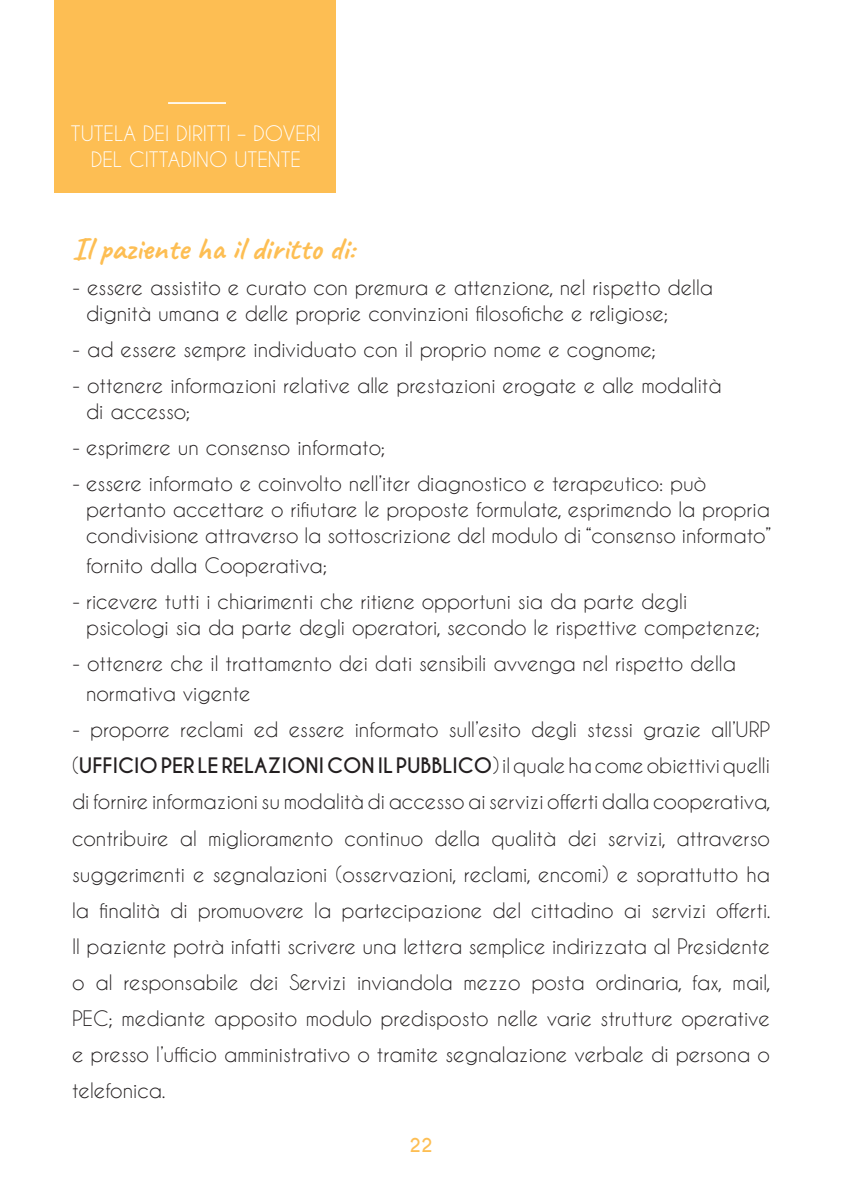
<style>
.page{position:relative;width:842px;height:1191px;background:#fff}
.page>*{position:absolute;margin:0;border:0;box-sizing:border-box;transform-origin:0 0}
.t1{font:700 32px "Caveat";color:#fdbe53}
.t2{font:20px/36px "Caviar Dreams";color:#231f20}
.t3{font:20px/26px "Caviar Dreams";color:#fff;text-align:center}
.t4{font:700 18px "Caviar Dreams";color:#fdbe53}
.s1{font-weight:700}
</style>
<div class="page">
<div style="left:55px;top:0;width:281px;height:193px;background:#fdbe53"></div>
<hr style="left:168px;top:102px;width:58px;height:2px;background:#fff">
<p class="t3" style="left:71px;top:120px;width:251px">TUTELA DEI DIRITTI – DOVERI<br>DEL CITTADINO UTENTE</p>
<h1 class="t1" style="left:72px;top:228px;width:284px">Il paziente ha il diritto di:</h1>
<p class="t2" style="left:86px;top:274px;width:629px;line-height:26px;text-indent:-14px">- essere assistito e curato con premura e attenzione, nel rispetto della dignità umana e delle proprie convinzioni filosofiche e religiose;</p>
<p class="t2" style="left:72px;top:331px;width:586px">- ad essere sempre individuato con il proprio nome e cognome;</p>
<p class="t2" style="left:86px;top:372px;width:637px;line-height:26px;text-indent:-14px">- ottenere informazioni relative alle prestazioni erogate e alle modalità di accesso;</p>
<p class="t2" style="left:72px;top:429px;width:315px">- esprimere un consenso informato;</p>
<p class="t2" style="left:86px;top:470px;width:686px;line-height:26px;text-indent:-14px">- essere informato e coinvolto nell’iter diagnostico e terapeutico: può pertanto accettare o rifiutare le proposte formulate, esprimendo la propria condivisione attraverso la sottoscrizione del modulo di “consenso informato”</p>
<p class="t2" style="left:86px;top:547px;width:243px">fornito dalla Cooperativa;</p>
<p class="t2" style="left:86px;top:588px;width:676px;line-height:26px;text-indent:-14px">- ricevere tutti i chiarimenti che ritiene opportuni sia da parte degli psicologi sia da parte degli operatori, secondo le rispettive competenze;</p>
<p class="t2" style="left:86px;top:648px;width:651px;line-height:30px;text-indent:-14px">- ottenere che il trattamento dei dati sensibili avvenga nel rispetto della normativa vigente</p>
<p class="t2" style="left:72px;top:711px;width:700px;text-align:justify">- proporre reclami ed essere informato sull’esito degli stessi grazie all’URP (<span class="s1">UFFICIO PER LE RELAZIONI CON IL PUBBLICO</span>) il quale ha come obiettivi quelli di fornire informazioni su modalità di accesso ai servizi offerti dalla cooperativa, contribuire al miglioramento continuo della qualità dei servizi, attraverso suggerimenti e segnalazioni (osservazioni, reclami, encomi) e soprattutto ha la finalità di promuovere la partecipazione del cittadino ai servizi offerti.<br>Il paziente potrà infatti scrivere una lettera semplice indirizzata al Presidente o al responsabile dei Servizi inviandola mezzo posta ordinaria, fax, mail, PEC; mediante apposito modulo predisposto nelle varie strutture operative e presso l’ufficio amministrativo o tramite segnalazione verbale di persona o telefonica.</p>
<p class="t4" style="left:409px;top:1134px;width:25px">22</p>
</div>
